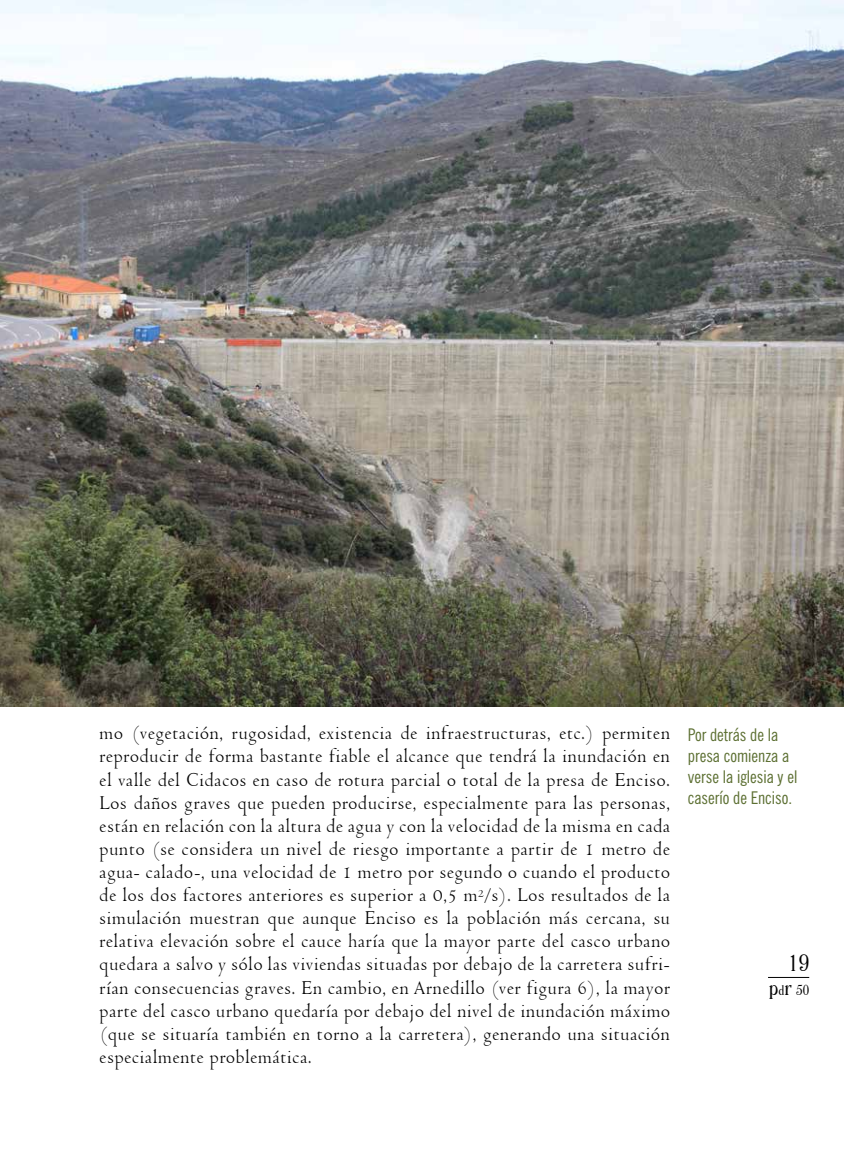
<style>
.page{position:relative;width:844px;height:1166px;background:#fff}
.page>*{position:absolute;margin:0;border:0;box-sizing:border-box;transform-origin:0 0}
.t1{font:300 condensed 22.75px "Windsor BT";color:#000}
.t2{font:21px/23.1px "Venetian 301 BT";letter-spacing:.01em;color:#000;text-align:justify;scale:.95 1}
.t3{font:condensed 17.5px/21px "News Gothic BT";color:#5d7033}
.t4{font:300 condensed 14px "Windsor BT";color:#000}
.s1{font-size:22.75px}
</style>
<div class="page">
<hr style="left:767px;top:977px;width:42px;height:1px;background:#000">
<img style="left:0;top:0;width:843px;height:706px">
<p class="t2" style="left:99px;top:722px;width:602px">mo (vegetación, rugosidad, existencia de infraestructuras, etc.) permiten reproducir de forma bastante fiable el alcance que tendrá la inundación en el valle del Cidacos en caso de rotura parcial o total de la presa de Enciso.<br>Los daños graves que pueden producirse, especialmente para las personas, están en relación con la altura de agua y con la velocidad de la misma en cada punto (se considera un nivel de riesgo importante a partir de 1 metro de agua- calado-, una velocidad de 1 metro por segundo o cuando el producto de los dos factores anteriores es superior a 0,5 m²/s). Los resultados de la simulación muestran que aunque Enciso es la población más cercana, su relativa elevación sobre el cauce haría que la mayor parte del casco urbano quedara a salvo y sólo las viviendas situadas por debajo de la carretera sufri&shy;rían consecuencias graves. En cambio, en Arnedillo (ver figura 6), la mayor parte del casco urbano quedaría por debajo del nivel de inundación máximo (que se situaría también en torno a la carretera), generando una situación especialmente problemática.</p>
<p class="t3" style="left:687px;top:724px;width:111px">Por detrás de la presa comienza a verse la iglesia y el caserío de Enciso.</p>
<p class="t1" style="left:788px;top:948px;width:23px">19</p>
<p class="t4" style="left:768px;top:981px;width:42px"><span class="s1">p</span>d<span class="s1">r</span> 50</p>
</div>
